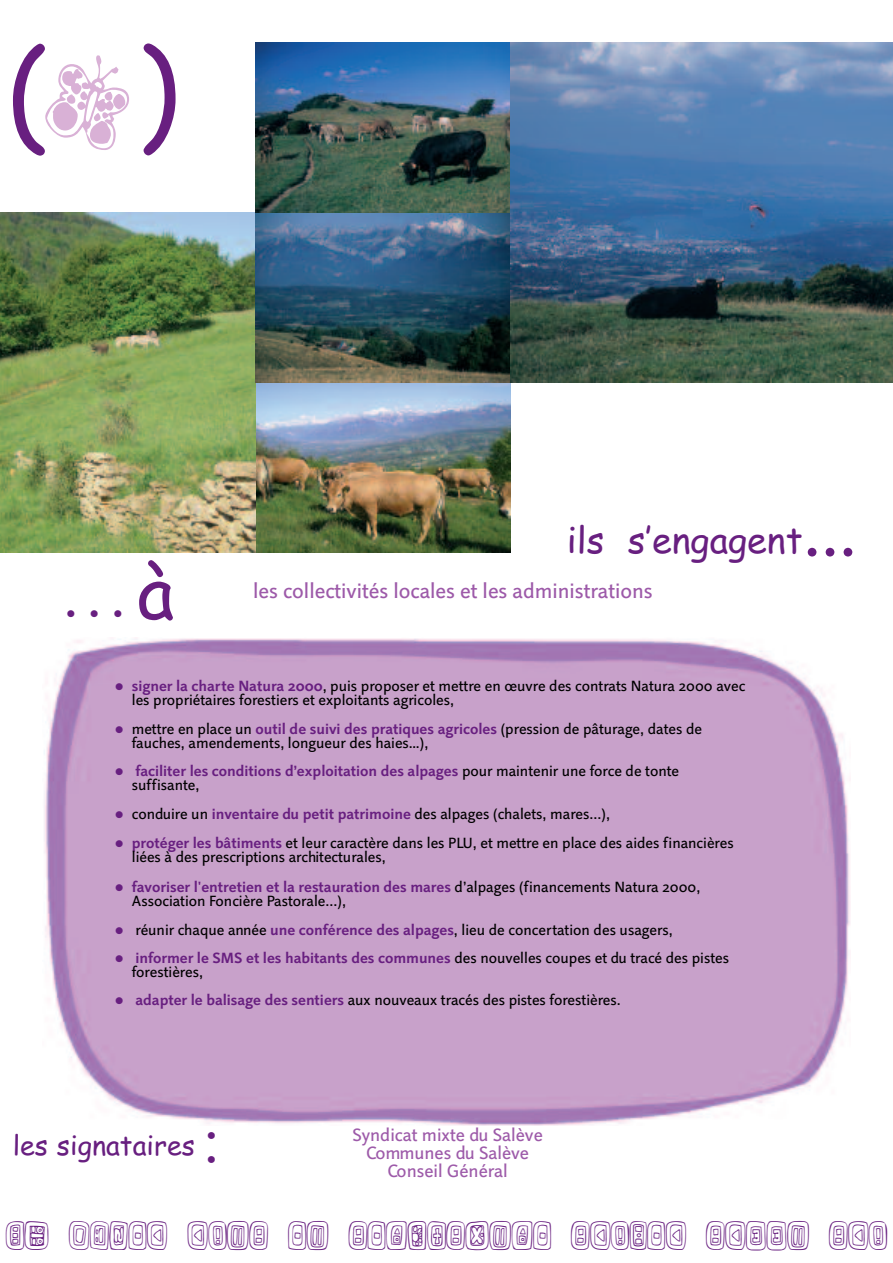
<style>
.page{position:relative;width:893px;height:1263px;background:#fff}
.page>*{position:absolute;margin:0;border:0;box-sizing:border-box;transform-origin:0 0}
.t1{font:112.5px "Comic Sans MS";color:#681f80}
.t2{font:72px "Comic Sans MS";color:#681f80}
.t3{font:36px "Comic Sans MS";color:#681f80}
.t4{font:27px "Comic Sans MS";color:#681f80}
.t5{font:21px "Linotype Projekt";color:#9d5aa9}
.t6{font:18px/18px "Linotype Projekt";color:#9d5aa9;text-align:center}
.t7{font:15px/14.1px "Linotype Projekt";color:#000}
.t8{font:700 15px/14.1px "Linotype Projekt";color:#681f80}
.t9{font:12px "Wingdings";color:#681f80}
.s1{font-size:72px}
.s2{color:#681f80}
.s3{font-weight:700;color:#681f80}
.s4{font-weight:400;color:#000}
</style>
<div class="page">
<img style="left:255px;top:383px;width:255px;height:170px">
<img style="left:0;top:213px;width:255px;height:340px">
<img style="left:255px;top:213px;width:255px;height:170px">
<img style="left:255px;top:43px;width:255px;height:170px">
<img style="left:510px;top:43px;width:383px;height:340px">
<img style="left:44px;top:638px;width:806px;height:487px">
<h1 class="t1" style="left:7px;top:27px;width:43px">(</h1>
<h1 class="t1" style="left:182px;top:172px;width:43px;rotate:-180deg">(</h1>
<p class="t9" style="left:67px;top:607px;width:57px">●●●</p>
<h2 class="t2" style="left:137px;top:551px;width:38px">à</h2>
<h3 class="t3" style="left:567px;top:520px;width:291px">ils s’engagent<span class="s1">...</span></h3>
<h3 class="t5" style="left:253px;top:584px;width:401px">les collectivités locales et les administrations</h3>
<p class="t7" style="left:132px;top:680px;width:615px;text-indent:-17px"><span class="s2">●</span> <span class="s3">signer la charte Natura 2000</span>, puis proposer et mettre en œuvre des contrats Natura 2000 avec les propriétaires forestiers et exploitants agricoles,</p>
<p class="t7" style="left:132px;top:723px;width:572px;text-indent:-17px"><span class="s2">●</span> mettre en place un <span class="s3">outil de suivi des pratiques agricoles</span> (pression de pâturage, dates de fauches, amendements, longueur des haies…),</p>
<p class="t8" style="left:132px;top:766px;width:549px;text-indent:-17px">● faciliter les conditions d’exploitation des alpages <span class="s4">pour maintenir une force de tonte suffisante,</span></p>
<p class="t7" style="left:115px;top:809px;width:497px"><span class="s2">●</span> conduire un <span class="s3">inventaire du petit patrimoine</span> des alpages (chalets, mares...),</p>
<p class="t7" style="left:132px;top:838px;width:603px;text-indent:-17px"><span class="s2">●</span> <span class="s3">protéger les bâtiments</span> et leur caractère dans les PLU, et mettre en place des aides financières liées à des prescriptions architecturales,</p>
<p class="t7" style="left:132px;top:881px;width:570px;text-indent:-17px"><span class="s2">●</span> <span class="s3">favoriser l'entretien et la restauration des mares</span> d’alpages (financements Natura 2000,<br>Association Foncière Pastorale...),</p>
<p class="t7" style="left:115px;top:924px;width:559px"><span class="s2">●</span> réunir chaque année <span class="s3">une conférence des alpages</span>, lieu de concertation des usagers,</p>
<p class="t7" style="left:132px;top:953px;width:599px;text-indent:-17px"><span class="s2">●</span> <span class="s3">informer le SMS et les habitants des communes</span> des nouvelles coupes et du tracé des pistes forestières,</p>
<p class="t7" style="left:115px;top:995px;width:508px"><span class="s2">●</span> <span class="s3">adapter le balisage des sentiers</span> aux nouveaux tracés des pistes forestières.</p>
<h3 class="t4" style="left:13px;top:1129px;width:184px">les signataires</h3>
<p class="t6" style="left:352px;top:1128px;width:192px">Syndicat mixte du Salève<br>Communes du Salève<br>Conseil Général</p>
</div>
